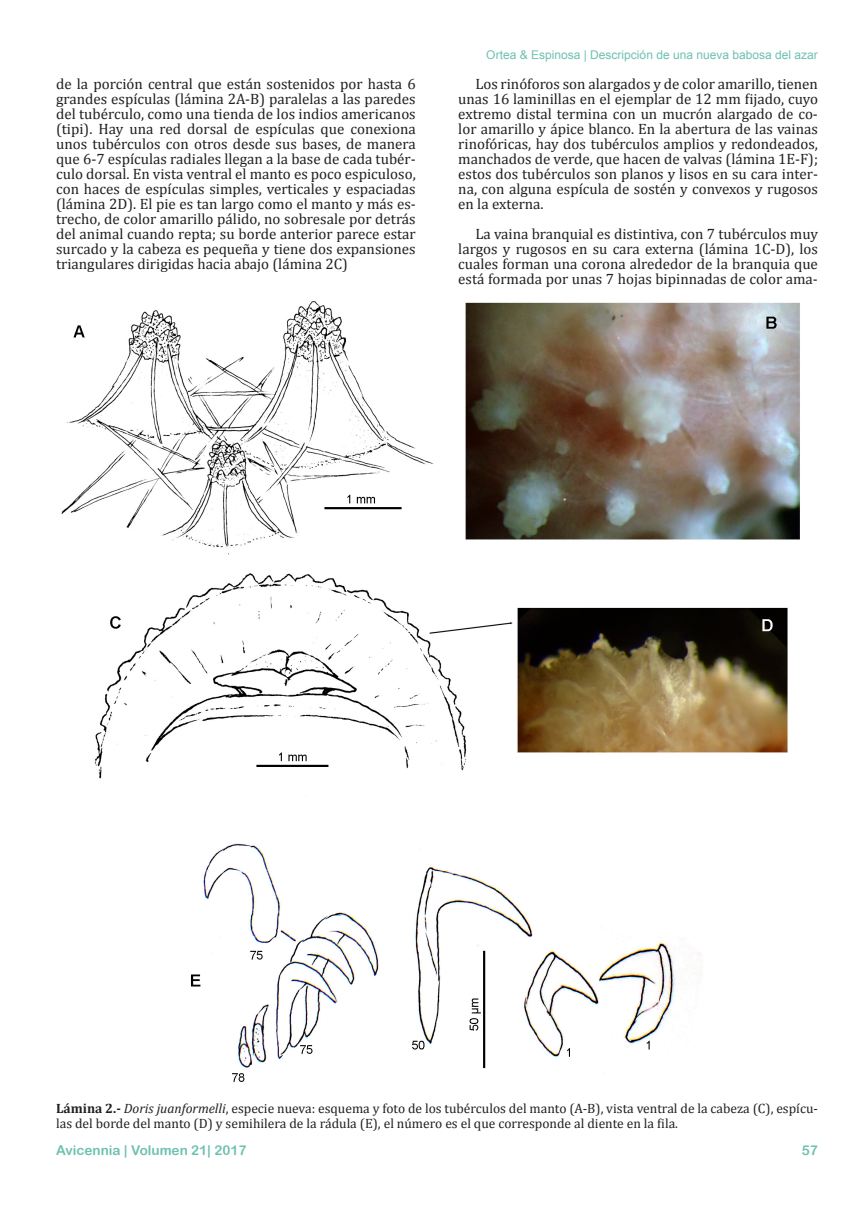
<style>
.page{position:relative;width:852px;height:1212px;background:#fff}
.page>*{position:absolute;margin:0;border:0;box-sizing:border-box;transform-origin:0 0}
.t1{font:15px/15px "Cambria";color:#231f20;text-align:justify}
.t2{font:13.5px/15px "Cambria";color:#231f20}
.t3{font:13.5px "Arial Rounded MT Bold";color:#6dc1ae}
.t4{font:12px "Arial";color:#6dc1ae}
.s1{font-weight:700}
.s2{font-style:italic}
</style>
<div class="page">
<img style="left:61px;top:301px;width:739px;height:781px">
<p class="t4" style="left:486px;top:47px;width:333px">Ortea &amp; Espinosa | Descripción de una nueva babosa del azar</p>
<p class="t1" style="left:56px;top:76px;width:361px">de la porción central que están sostenidos por hasta 6 grandes espículas (lámina 2A-B) paralelas a las paredes del tubérculo, como una tienda de los indios americanos (tipi). Hay una red dorsal de espículas que conexiona unos tubérculos con otros desde sus bases, de manera que 6-7 espículas radiales llegan a la base de cada tubér&shy;culo dorsal. En vista ventral el manto es poco espiculoso, con haces de espículas simples, verticales y espaciadas (lámina 2D). El pie es tan largo como el manto y más es&shy;trecho, de color amarillo pálido, no sobresale por detrás del animal cuando repta; su borde anterior parece estar surcado y la cabeza es pequeña y tiene dos expansiones triangulares dirigidas hacia abajo (lámina 2C)</p>
<p class="t1" style="left:458px;top:76px;width:361px;text-indent:17px">Los rinóforos son alargados y de color amarillo, tienen unas 16 laminillas en el ejemplar de 12 mm fijado, cuyo extremo distal termina con un mucrón alargado de co&shy;lor amarillo y ápice blanco. En la abertura de las vainas rinofóricas, hay dos tubérculos amplios y redondeados, manchados de verde, que hacen de valvas (lámina 1E-F); estos dos tubérculos son planos y lisos en su cara inter&shy;na, con alguna espícula de sostén y convexos y rugosos en la externa.</p>
<p class="t1" style="left:458px;top:226px;width:361px;text-indent:17px">La vaina branquial es distintiva, con 7 tubérculos muy largos y rugosos en su cara externa (lámina 1C-D), los cuales forman una corona alrededor de la branquia que está formada por unas 7 hojas bipinnadas de color ama-</p>
<p class="t2" style="left:56px;top:1101px;width:763px"><span class="s1">Lámina 2.-</span> <span class="s2">Doris juanformelli</span>, especie nueva: esquema y foto de los tubérculos del manto (A-B), vista ventral de la cabeza (C), espícu&shy;las del borde del manto (D) y semihilera de la rádula (E), el número es el que corresponde al diente en la fila.</p>
<p class="t3" style="left:56px;top:1142px;width:192px">Avicennia | Volumen 21| 2017</p>
<p class="t3" style="left:801px;top:1142px;width:18px">57</p>
</div>
